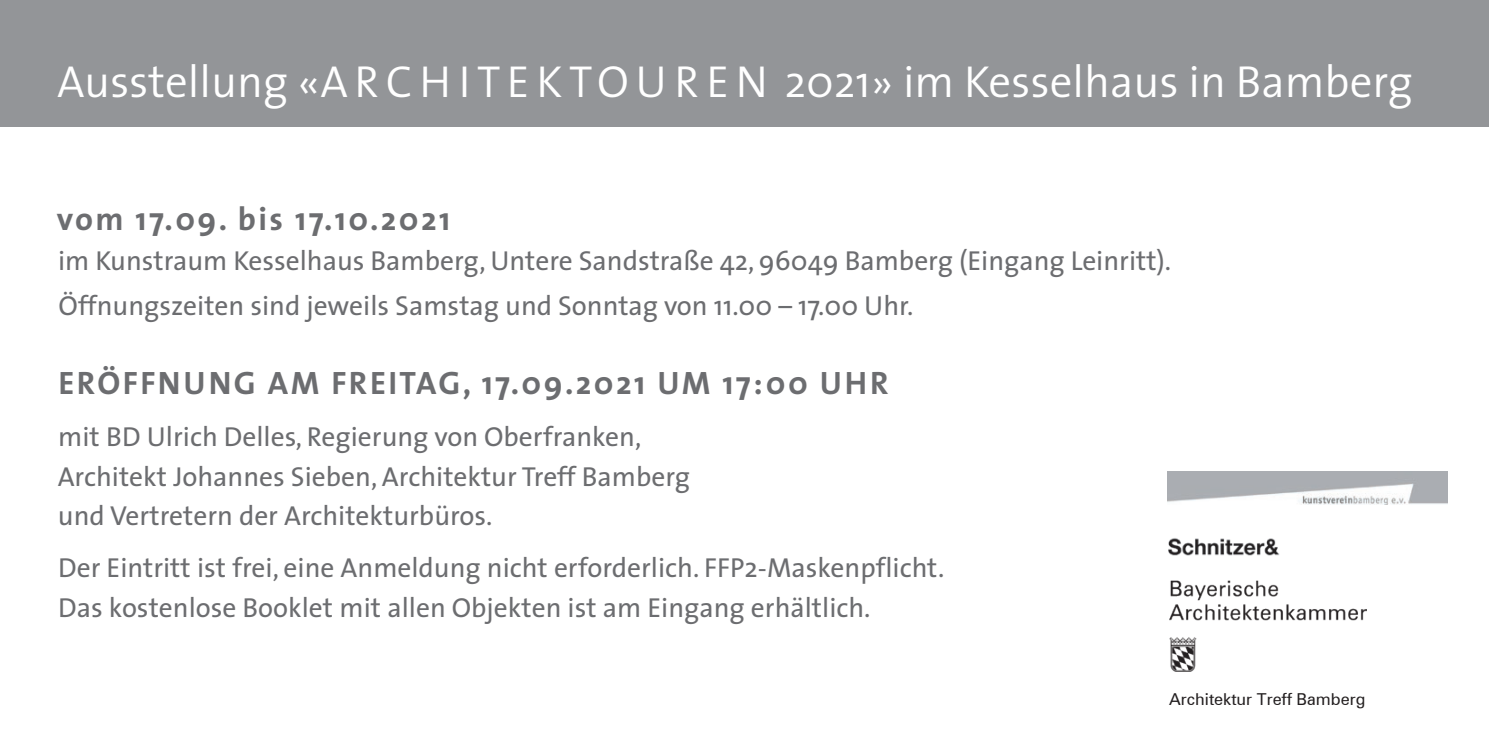
<style>
.page{position:relative;width:1489px;height:745px;background:#fff}
.page>*{position:absolute;margin:0;border:0;box-sizing:border-box;transform-origin:0 0}
.t1{font:300 45px "The Sans";color:#fff}
.t2{font:700 32.5px "The Sans";letter-spacing:.075em;color:#6c6d70}
.t3{font:27.5px/39.5px "The Sans";color:#6c6d70}
.t4{font:16.5px "Zurich BT";color:#231f20}
</style>
<div class="page">
<div style="left:0;top:0;width:1488px;height:126px;background:#939598"></div>
<img style="left:1167px;top:471px;width:280px;height:33px">
<img style="left:1168px;top:538px;width:112px;height:18px">
<img style="left:1169px;top:580px;width:197px;height:91px">
<h1 class="t1" style="left:57px;top:44px;width:1357px">Ausstellung «A R C H I T E K TO U R E N 2021» im Kesselhaus in Bamberg</h1>
<p class="t2" style="left:57px;top:191px;width:395px">vom 17.09. bis 17.10.2021</p>
<p class="t3" style="left:58px;top:237px;width:1114px;line-height:45px">im Kunstraum Kesselhaus Bamberg, Untere Sandstraße 42, 96049 Bamberg (Eingang Leinritt).<br>Öffnungszeiten sind jeweils Samstag und Sonntag von 11.00 – 17.00 Uhr.</p>
<p class="t2" style="left:58px;top:355px;width:831px">ERÖFFNUNG AM FREITAG, 17.09.2021 UM 17:00 UHR</p>
<p class="t3" style="left:58px;top:416px;width:634px">mit BD Ulrich Delles, Regierung von Oberfranken,<br>Architekt Johannes Sieben, Architektur Treff Bamberg und Vertretern der Architekturbüros.</p>
<p class="t3" style="left:58px;top:547px;width:887px">Der Eintritt ist frei, eine Anmeldung nicht erforderlich. FFP2-Maskenpflicht.<br>Das kostenlose Booklet mit allen Objekten ist am Eingang erhältlich.</p>
<p class="t4" style="left:1168px;top:688px;width:198px">Architektur Treff Bamberg</p>
</div>
